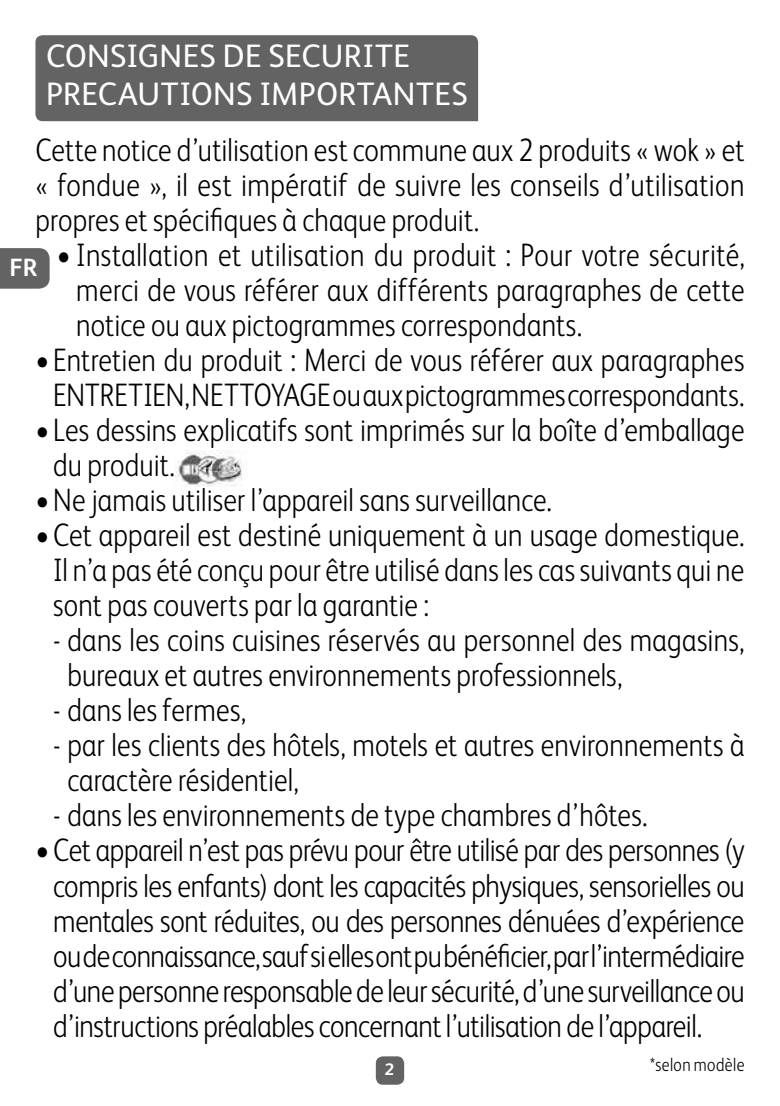
<style>
.page{position:relative;width:780px;height:1106px;background:#fff}
.page>*{position:absolute;margin:0;border:0;box-sizing:border-box;transform-origin:0 0}
.t1{font:300 32.5px/35px "FS Albert";letter-spacing:.005em;color:#000;text-align:justify;scale:.85 1}
.t2{font:32.5px/37.5px "FS Albert JPM";letter-spacing:.01em;color:#fff}
.t3{font:700 25px "FS Albert";color:#fff}
.t4{font:300 18.75px "FS Albert";letter-spacing:.03em;color:#000;scale:.85 1}
.t5{font:700 16.75px "FS Albert";color:#fff;scale:1.05 1}
</style>
<div class="page">
<div style="left:35px;top:35px;width:443px;height:86px;background:#646363"></div>
<img style="left:175px;top:450px;width:67px;height:36px">
<svg style="left:0;top:248px;width:50px;height:41px"></svg>
<div style="left:376px;top:1056px;width:28px;height:28px;background:#646363;border-radius:7px"></div>
<p class="t2" style="left:46px;top:36px;width:423px">CONSIGNES DE SECURITE<br>PRECAUTIONS IMPORTANTES</p>
<p class="t1" style="left:35px;top:132px;width:835px">Cette notice d’utilisation est commune aux 2 produits « wok » et « fondue », il est impératif de suivre les conseils d’utilisation propres et spécifiques à chaque produit.</p>
<p class="t1" style="left:76px;top:237px;width:787px;text-indent:-20px">• Installation et utilisation du produit : Pour votre sécurité, merci de vous référer aux différents paragraphes de cette notice ou aux pictogrammes correspondants.</p>
<p class="t1" style="left:35px;top:342px;width:835px;text-align:center">• Entretien du produit : Merci de vous référer aux paragraphes<br>ENTRETIEN, NETTOYAGE ou aux pictogrammes correspondants.</p>
<p class="t1" style="left:53px;top:412px;width:814px;text-indent:-18px">• Les dessins explicatifs sont imprimés sur la boîte d’emballage du produit.</p>
<p class="t1" style="left:35px;top:482px;width:609px">•Ne jamais utiliser l’appareil sans surveillance.</p>
<p class="t1" style="left:53px;top:517px;width:814px;text-indent:-18px">•Cet appareil est destiné uniquement à un usage domestique.<br>Il n’a pas été conçu pour être utilisé dans les cas suivants qui ne sont pas couverts par la garantie :</p>
<p class="t1" style="left:67px;top:622px;width:798px;text-indent:-14px">- dans les coins cuisines réservés au personnel des magasins, bureaux et autres environnements professionnels,</p>
<p class="t1" style="left:53px;top:692px;width:228px">- dans les fermes,</p>
<p class="t1" style="left:67px;top:727px;width:798px;text-indent:-14px">- par les clients des hôtels, motels et autres environnements à caractère résidentiel,</p>
<p class="t1" style="left:53px;top:797px;width:700px">- dans les environnements de type chambres d’hôtes.</p>
<p class="t1" style="left:53px;top:832px;width:815px;text-indent:-18px">•Cet appareil n’est pas prévu pour être utilisé par des personnes (y compris les enfants) dont les capacités physiques, sensorielles ou mentales sont réduites, ou des personnes dénuées d’expérience ou de connaissance, sauf si elles ont pu bénéficier, par l’intermédiaire d’une personne responsable de leur sécurité, d’une surveillance ou d’instructions préalables concernant l’utilisation de l’appareil.</p>
<p class="t4" style="left:650px;top:1053px;width:113px">*selon modèle</p>
<p class="t3" style="left:9px;top:252px;width:30px">FR</p>
<p class="t5" style="left:384px;top:1059px;width:11px">2</p>
</div>
